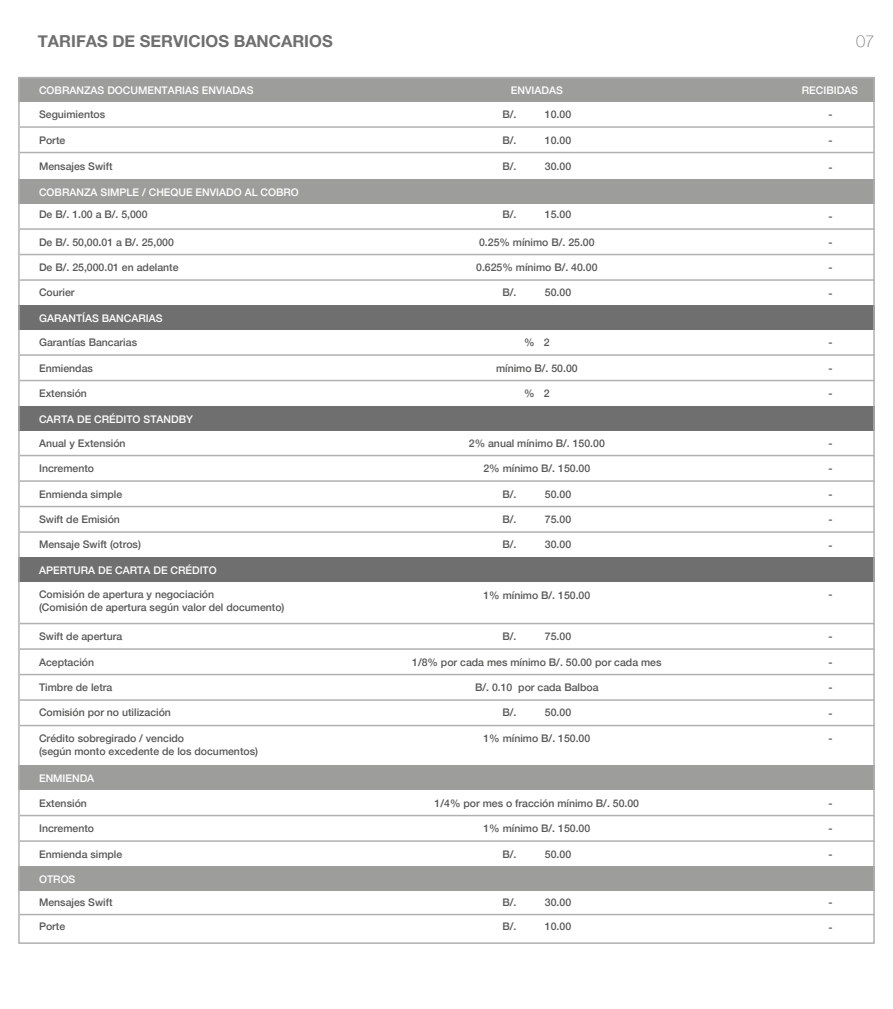
<style>
.page{position:relative;width:893px;height:1009px;background:#fff}
.page>*{position:absolute;margin:0;border:0;box-sizing:border-box;transform-origin:0 0}
.t1{font:700 16.5px "Helvetica Neue";color:#706f6f}
.t2{font:100 16.5px "Helvetica Neue";color:#706f6f}
.t3{font:500 10.5px/12.6px "Helvetica Neue";color:#575756}
.t4{font:500 10.5px "Helvetica Neue";color:#fff}
</style>
<div class="page">
<hr style="left:20px;top:126px;width:855px;height:2px;background:#b1b0b2">
<hr style="left:20px;top:152px;width:855px;height:1px;background:#b1b0b2">
<hr style="left:20px;top:228px;width:855px;height:2px;background:#b1b0b2">
<hr style="left:20px;top:254px;width:855px;height:1px;background:#b1b0b2">
<hr style="left:20px;top:279px;width:855px;height:2px;background:#b1b0b2">
<div style="left:18px;top:78px;width:857px;height:24px;background:#9d9d9c"></div>
<div style="left:18px;top:180px;width:857px;height:24px;background:#9d9d9c"></div>
<div style="left:18px;top:766px;width:857px;height:24px;background:#9d9d9c"></div>
<div style="left:18px;top:866px;width:857px;height:24px;background:#9d9d9c"></div>
<hr style="left:20px;top:354px;width:855px;height:2px;background:#b1b0b2">
<hr style="left:20px;top:380px;width:855px;height:1px;background:#b1b0b2">
<div style="left:18px;top:306px;width:857px;height:24px;background:#706f6f"></div>
<hr style="left:20px;top:455px;width:855px;height:1px;background:#b1b0b2">
<hr style="left:20px;top:480px;width:855px;height:2px;background:#b1b0b2">
<hr style="left:20px;top:506px;width:855px;height:1px;background:#b1b0b2">
<hr style="left:20px;top:531px;width:855px;height:2px;background:#b1b0b2">
<hr style="left:20px;top:815px;width:855px;height:1px;background:#b1b0b2">
<hr style="left:20px;top:840px;width:855px;height:2px;background:#b1b0b2">
<hr style="left:20px;top:914px;width:855px;height:1px;background:#b1b0b2">
<hr style="left:20px;top:623px;width:855px;height:1px;background:#b1b0b2">
<hr style="left:20px;top:648px;width:855px;height:2px;background:#b1b0b2">
<hr style="left:20px;top:674px;width:855px;height:1px;background:#b1b0b2">
<hr style="left:20px;top:699px;width:855px;height:2px;background:#b1b0b2">
<hr style="left:20px;top:725px;width:855px;height:1px;background:#b1b0b2">
<div style="left:18px;top:406px;width:857px;height:24px;background:#706f6f"></div>
<div style="left:18px;top:558px;width:857px;height:24px;background:#706f6f"></div>
<h1 class="t1" style="left:38px;top:28px;width:296px">TARIFAS DE SERVICIOS BANCARIOS</h1>
<h1 class="t2" style="left:856px;top:29px;width:20px">07</h1>
<p class="t4" style="left:511px;top:81px;width:53px">ENVIADAS</p>
<p class="t4" style="left:802px;top:81px;width:58px">RECIBIDAS</p>
<p class="t3" style="left:503px;top:107px;width:16px">B/.</p>
<p class="t3" style="left:545px;top:107px;width:28px">10.00</p>
<p class="t3" style="left:503px;top:133px;width:16px">B/.</p>
<p class="t3" style="left:545px;top:133px;width:28px">10.00</p>
<p class="t3" style="left:503px;top:160px;width:16px">B/.</p>
<p class="t3" style="left:545px;top:160px;width:28px">30.00</p>
<p class="t4" style="left:39px;top:82px;width:216px">COBRANZAS DOCUMENTARIAS ENVIADAS</p>
<p class="t3" style="left:39px;top:107px;width:68px">Seguimientos</p>
<p class="t3" style="left:828px;top:108px;width:6px">-</p>
<p class="t3" style="left:39px;top:133px;width:28px">Porte</p>
<p class="t3" style="left:828px;top:133px;width:6px">-</p>
<p class="t3" style="left:39px;top:160px;width:75px">Mensajes Swift</p>
<p class="t3" style="left:828px;top:160px;width:6px">-</p>
<p class="t4" style="left:39px;top:184px;width:261px">COBRANZA SIMPLE / CHEQUE ENVIADO AL COBRO</p>
<p class="t3" style="left:39px;top:208px;width:110px">De B/. 1.00 a B/. 5,000</p>
<p class="t3" style="left:828px;top:210px;width:6px">-</p>
<p class="t3" style="left:39px;top:235px;width:136px">De B/. 50,00.01 a B/. 25,000</p>
<p class="t3" style="left:479px;top:235px;width:117px">0.25% mínimo B/. 25.00</p>
<p class="t3" style="left:828px;top:235px;width:6px">-</p>
<p class="t3" style="left:39px;top:261px;width:141px">De B/. 25,000.01 en adelante</p>
<p class="t3" style="left:476px;top:261px;width:123px">0.625% mínimo B/. 40.00</p>
<p class="t3" style="left:828px;top:261px;width:6px">-</p>
<p class="t3" style="left:39px;top:286px;width:37px">Courier</p>
<p class="t3" style="left:828px;top:286px;width:6px">-</p>
<p class="t3" style="left:503px;top:208px;width:16px">B/.</p>
<p class="t3" style="left:545px;top:208px;width:28px">15.00</p>
<p class="t3" style="left:503px;top:286px;width:16px">B/.</p>
<p class="t3" style="left:545px;top:286px;width:28px">50.00</p>
<p class="t4" style="left:39px;top:310px;width:125px">GARANTÍAS BANCARIAS</p>
<p class="t3" style="left:39px;top:336px;width:100px">Garantías Bancarias</p>
<p class="t3" style="left:524px;top:336px;width:27px">% 2</p>
<p class="t3" style="left:828px;top:336px;width:6px">-</p>
<p class="t3" style="left:39px;top:361px;width:55px">Enmiendas</p>
<p class="t3" style="left:496px;top:361px;width:83px">mínimo B/. 50.00</p>
<p class="t3" style="left:828px;top:361px;width:6px">-</p>
<p class="t3" style="left:39px;top:387px;width:49px">Extensión</p>
<p class="t3" style="left:828px;top:387px;width:6px">-</p>
<p class="t3" style="left:524px;top:387px;width:27px">% 2</p>
<p class="t4" style="left:39px;top:411px;width:155px">CARTA DE CRÉDITO STANDBY</p>
<p class="t3" style="left:39px;top:436px;width:88px">Anual y Extensión</p>
<p class="t3" style="left:469px;top:436px;width:137px">2% anual mínimo B/. 150.00</p>
<p class="t3" style="left:828px;top:436px;width:6px">-</p>
<p class="t3" style="left:39px;top:462px;width:57px">Incremento</p>
<p class="t3" style="left:483px;top:462px;width:108px">2% mínimo B/. 150.00</p>
<p class="t3" style="left:828px;top:462px;width:6px">-</p>
<p class="t3" style="left:39px;top:487px;width:85px">Enmienda simple</p>
<p class="t3" style="left:828px;top:487px;width:6px">-</p>
<p class="t3" style="left:39px;top:513px;width:82px">Swift de Emisión</p>
<p class="t3" style="left:828px;top:513px;width:6px">-</p>
<p class="t3" style="left:39px;top:538px;width:103px">Mensaje Swift (otros)</p>
<p class="t3" style="left:828px;top:538px;width:6px">-</p>
<p class="t3" style="left:503px;top:487px;width:16px">B/.</p>
<p class="t3" style="left:545px;top:487px;width:28px">50.00</p>
<p class="t3" style="left:503px;top:513px;width:16px">B/.</p>
<p class="t3" style="left:545px;top:513px;width:28px">75.00</p>
<p class="t3" style="left:503px;top:538px;width:16px">B/.</p>
<p class="t3" style="left:545px;top:538px;width:28px">30.00</p>
<p class="t4" style="left:39px;top:562px;width:179px">APERTURA DE CARTA DE CRÉDITO</p>
<p class="t3" style="left:39px;top:588px;width:247px">Comisión de apertura y negociación<br>(Comisión de apertura según valor del documento)</p>
<p class="t3" style="left:483px;top:588px;width:108px">1% mínimo B/. 150.00</p>
<p class="t3" style="left:828px;top:588px;width:6px">-</p>
<p class="t3" style="left:39px;top:629px;width:85px">Swift de apertura</p>
<p class="t3" style="left:828px;top:630px;width:6px">-</p>
<p class="t3" style="left:39px;top:655px;width:57px">Aceptación</p>
<p class="t3" style="left:828px;top:655px;width:6px">-</p>
<p class="t3" style="left:39px;top:681px;width:75px">Timbre de letra</p>
<p class="t3" style="left:475px;top:681px;width:125px">B/. 0.10 por cada Balboa</p>
<p class="t3" style="left:828px;top:681px;width:6px">-</p>
<p class="t3" style="left:39px;top:706px;width:133px">Comisión por no utilización</p>
<p class="t3" style="left:828px;top:706px;width:6px">-</p>
<p class="t3" style="left:39px;top:732px;width:147px">Crédito sobregirado / vencido</p>
<p class="t3" style="left:483px;top:732px;width:108px">1% mínimo B/. 150.00</p>
<p class="t3" style="left:39px;top:744px;width:221px">(según monto excedente de los documentos)</p>
<p class="t3" style="left:503px;top:629px;width:16px">B/.</p>
<p class="t3" style="left:545px;top:629px;width:28px">75.00</p>
<p class="t3" style="left:412px;top:655px;width:251px">1/8% por cada mes mínimo B/. 50.00 por cada mes</p>
<p class="t3" style="left:503px;top:706px;width:16px">B/.</p>
<p class="t3" style="left:545px;top:706px;width:28px">50.00</p>
<p class="t3" style="left:828px;top:732px;width:6px">-</p>
<p class="t4" style="left:39px;top:770px;width:57px">ENMIENDA</p>
<p class="t3" style="left:39px;top:796px;width:49px">Extensión</p>
<p class="t3" style="left:435px;top:796px;width:206px">1/4% por mes o fracción mínimo B/. 50.00</p>
<p class="t3" style="left:828px;top:796px;width:6px">-</p>
<p class="t3" style="left:39px;top:822px;width:57px">Incremento</p>
<p class="t3" style="left:483px;top:822px;width:108px">1% mínimo B/. 150.00</p>
<p class="t3" style="left:828px;top:822px;width:6px">-</p>
<p class="t3" style="left:39px;top:847px;width:85px">Enmienda simple</p>
<p class="t3" style="left:828px;top:847px;width:6px">-</p>
<p class="t3" style="left:39px;top:895px;width:75px">Mensajes Swift</p>
<p class="t3" style="left:828px;top:895px;width:6px">-</p>
<p class="t3" style="left:39px;top:920px;width:28px">Porte</p>
<p class="t3" style="left:828px;top:921px;width:6px">-</p>
<p class="t3" style="left:503px;top:847px;width:16px">B/.</p>
<p class="t3" style="left:545px;top:847px;width:28px">50.00</p>
<p class="t4" style="left:39px;top:870px;width:38px">OTROS</p>
<p class="t3" style="left:503px;top:895px;width:16px">B/.</p>
<p class="t3" style="left:545px;top:895px;width:28px">30.00</p>
<p class="t3" style="left:503px;top:920px;width:16px">B/.</p>
<p class="t3" style="left:545px;top:920px;width:28px">10.00</p>
</div>
